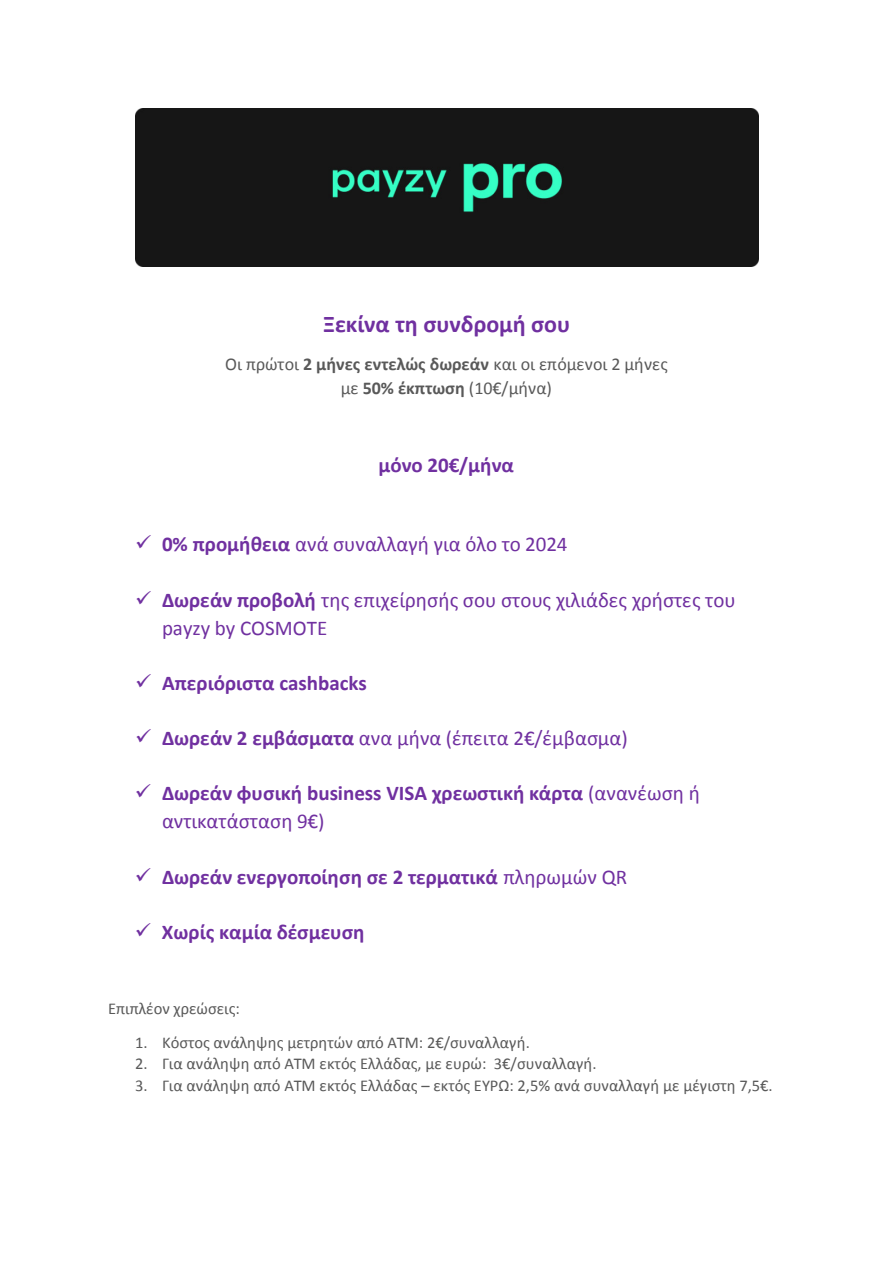
<style>
.page{position:relative;width:893px;height:1263px;background:#fff}
.page>*{position:absolute;margin:0;border:0;box-sizing:border-box;transform-origin:0 0}
.t1{font:700 24px "Calibri";color:#7030a0}
.t2{font:700 21px/27.8px "Calibri";color:#7030a0}
.t3{font:21px/27.8px "Calibri";color:#7030a0}
.t4{font:18px/24px "Calibri";color:#595959;text-align:center}
.t5{font:16.5px "Calibri";color:#595959}
.s1{font-weight:700}
.s2{font-weight:400}
</style>
<div class="page">
<div style="left:135px;top:108px;width:623px;height:158px;background:#161616"></div>
<h1 class="t1" style="left:323px;top:307px;width:249px">Ξεκίνα τη συνδρομή σου</h1>
<p class="t4" style="left:225px;top:351px;width:444px">Οι πρώτοι <span class="s1">2 μήνες εντελώς δωρεάν</span> και οι επόμενοι 2 μήνες με <span class="s1">50% έκπτωση</span> (10€/μήνα)</p>
<p class="t2" style="left:379px;top:451px;width:137px">μόνο 20€/μήνα</p>
<p class="t3" style="left:135px;top:530px;width:434px">✓ <span class="s1">0% προμήθεια</span> ανά συναλλαγή για όλο το 2024</p>
<p class="t3" style="left:162px;top:585px;width:575px;text-indent:-27px">✓ <span class="s1">Δωρεάν προβολή</span> της επιχείρησής σου στους χιλιάδες χρήστες του payzy by COSMOTE</p>
<p class="t2" style="left:135px;top:668px;width:233px">✓ Απεριόριστα cashbacks</p>
<p class="t3" style="left:135px;top:724px;width:494px">✓ <span class="s1">Δωρεάν 2 εμβάσματα</span> ανα μήνα (έπειτα 2€/έμβασμα)</p>
<p class="t2" style="left:162px;top:779px;width:539px;text-indent:-27px">✓ Δωρεάν φυσική business VISA χρεωστική κάρτα <span class="s2">(ανανέωση ή αντικατάσταση 9€)</span></p>
<p class="t2" style="left:135px;top:862px;width:494px">✓ Δωρεάν ενεργοποίηση σε 2 τερματικά <span class="s2">πληρωμών QR</span></p>
<p class="t2" style="left:135px;top:917px;width:231px">✓ Χωρίς καμία δέσμευση</p>
<p class="t5" style="left:108px;top:998px;width:133px">Επιπλέον χρεώσεις:</p>
<p class="t5" style="left:135px;top:1032px;width:396px">1. Κόστος ανάληψης μετρητών από ΑΤΜ: 2€/συναλλαγή.</p>
<p class="t5" style="left:135px;top:1054px;width:463px">2. Για ανάληψη από ΑΤΜ εκτός Ελλάδας, με ευρώ: 3€/συναλλαγή.</p>
<p class="t5" style="left:135px;top:1076px;width:639px">3. Για ανάληψη από ΑΤΜ εκτός Ελλάδας – εκτός ΕΥΡΩ: 2,5% ανά συναλλαγή με μέγιστη 7,5€.</p>
</div>
